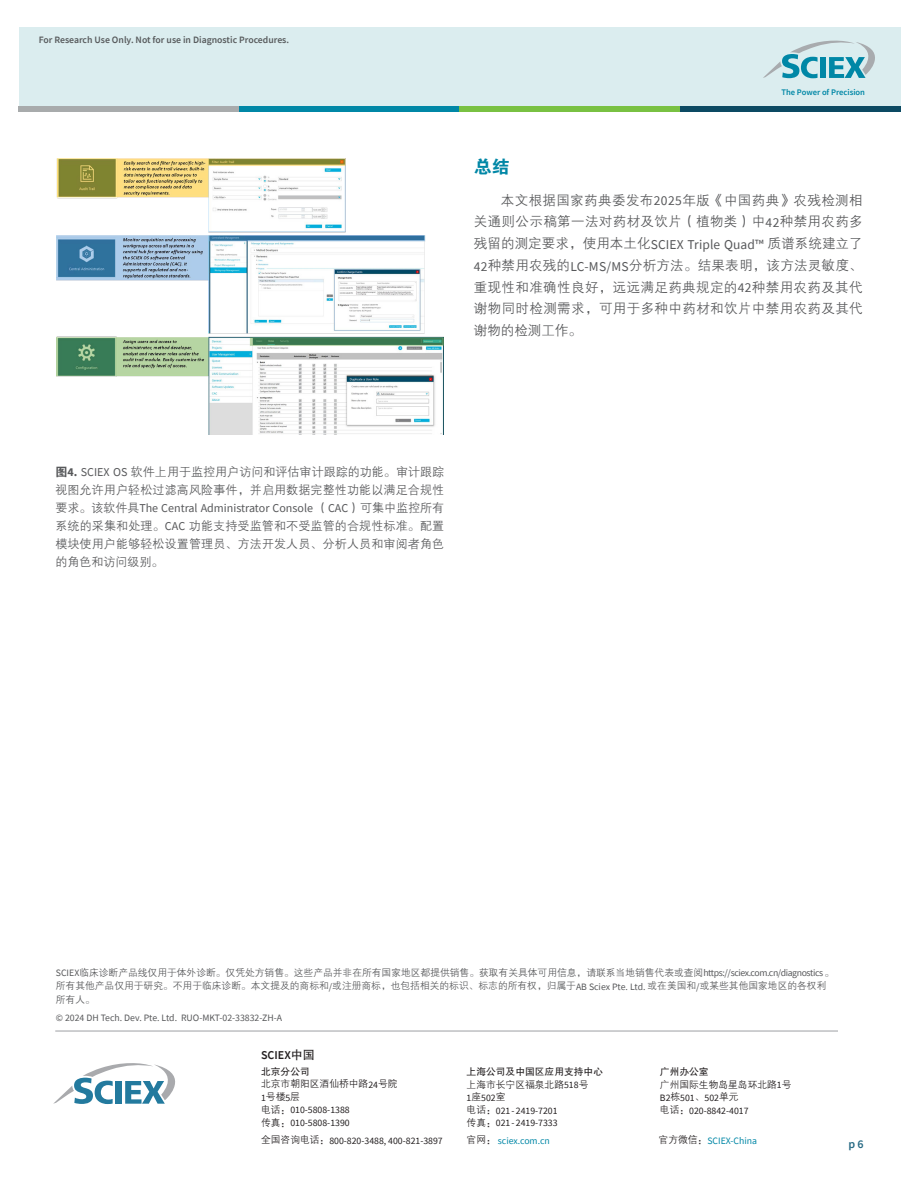
<style>
.page{position:relative;width:918px;height:1188px;background:#fff}
.page>*{position:absolute;margin:0;border:0;box-sizing:border-box;transform-origin:0 0}
.t1{font:18px "FZDHTK GBK1 0";color:#0087a6}
.t2{font:13.5px/21.8px "FZZDXK GBK1 0";letter-spacing:.03em;color:#57585a;text-align:justify}
.t3{font:12px/18px "FZZDXK GBK1 0";letter-spacing:.015em;color:#57585a}
.t4{font:12px "Source Sans Pro";color:#57585a}
.t5{font:600 12px "Source Sans Pro";color:#231f20}
.t6{font:600 12px "Source Sans Pro";color:#266983}
.t7{font:9.75px/13.5px "FZZDXK GBK1 0";color:#57585a}
.t8{font:9.75px/12.8px "Source Sans Pro";color:#231f20}
.t9{font:600 9.75px "Source Sans Pro";color:#575a5c}
.t10{font:9.75px/12.8px "FZZDXK GBK1 0";color:#231f20}
.t11{font:9.75px "Source Sans Pro";color:#57585a}
.t12{font:9.75px "Source Sans Pro";color:#0087a6}
.t13{font:9.75px "FZHTK GBK1 0";color:#231f20}
.t14{font:600 8.55px "Source Sans Pro";color:#0087a6}
.s1{font-family:"Source Sans Pro"}
.s2{font-family:"FZDHTK GBK1 0"}
.s3{font-family:"Source Sans Pro";font-weight:700}
.s4{font-family:"FZZDXK GBK1 0"}
.s5{font-family:"FZHTK GBK1 0";font-weight:400}
.s6{font-family:"FZZDXK GBK1 0";color:#231f20}
</style>
<div class="page">
<hr style="left:55px;top:1031px;width:783px;height:1px;background:#bebfc2">
<svg style="left:53px;top:1063px;width:122px;height:41px"></svg>
<div style="left:19px;top:27px;width:881px;height:84px;background:#dbedef"></div>
<div style="left:19px;top:106px;width:220px;height:5px;background:#a8abac"></div>
<div style="left:239px;top:106px;width:220px;height:5px;background:#0087a6"></div>
<div style="left:459px;top:106px;width:221px;height:5px;background:#79c142"></div>
<div style="left:680px;top:106px;width:220px;height:5px;background:#0c4a63"></div>
<svg style="left:763px;top:41px;width:112px;height:37px"></svg>
<img style="left:56px;top:159px;width:387px;height:275px">
<p class="t9" style="left:39px;top:33px;width:252px">For Research Use Only. Not for use in Diagnostic Procedures.</p>
<p class="t14" style="left:782px;top:86px;width:85px">The Power of Precision</p>
<h1 class="t1" style="left:474px;top:157px;width:37px">总结</h1>
<h2 class="t2" style="left:474px;top:189px;width:390px;text-indent:27px">本文根据国家药典委发布<span class="s1">2025</span>年版《中国药典》农残检测相关通则公示稿第一法对药材及饮片（植物类）中<span class="s1">42</span>种禁用农药多残留的测定要求，使用本土化<span class="s1">SCIEX Triple Quad™</span> 质谱系统建立了<span class="s1">42</span>种禁用农残的<span class="s1">LC-MS/MS</span>分析方法。结果表明，该方法灵敏度、重现性和准确性良好，远远满足药典规定的<span class="s1">42</span>种禁用农药及其代谢物同时检测需求，可用于多种中药材和饮片中禁用农药及其代谢物的检测工作。</h2>
<p class="t3" style="left:55px;top:463px;width:390px"><span class="s2">图</span><span class="s3">4.</span> <span class="s1">SCIEX OS</span> 软件上用于监控用户访问和评估审计跟踪的功能。审计跟踪视图允许用户轻松过滤高风险事件，并启用数据完整性功能以满足合规性</p>
<p class="t4" style="left:55px;top:501px;width:390px"><span class="s4">要求。该软件具</span>The Central Administrator Console <span class="s4">（</span>CAC<span class="s4">）可集中监控所有</span></p>
<p class="t3" style="left:55px;top:517px;width:390px;text-align:justify">系统的采集和处理。<span class="s1">CAC</span> 功能支持受监管和不受监管的合规性标准。配置模块使用户能够轻松设置管理员、方法开发人员、分析人员和审阅者角色的角色和访问级别。</p>
<p class="t7" style="left:56px;top:966px;width:780px"><span class="s1">SCIEX</span>临床诊断产品线仅用于体外诊断。仅凭处方销售。这些产品并非在所有国家地区都提供销售。获取有关具体可用信息，请联系当地销售代表或查阅<span class="s1">https://sciex.com.cn/diagnostics</span> 。所有其他产品仅用于研究。不用于临床诊断。本文提及的商标和<span class="s1">/</span>或注册商标，也包括相关的标识、标志的所有权，归属于<span class="s1">AB Sciex Pte. Ltd.</span> 或在美国和<span class="s1">/</span>或某些其他国家地区的各权利所有人。</p>
<p class="t11" style="left:56px;top:1011px;width:228px">© 2024 DH Tech. Dev. Pte. Ltd. RUO-MKT-02-33832-ZH-A</p>
<p class="t5" style="left:261px;top:1047px;width:55px">SCIEX<span class="s5">中国</span></p>
<p class="t13" style="left:261px;top:1066px;width:50px">北京分公司</p>
<p class="t10" style="left:261px;top:1078px;width:138px">北京市朝阳区酒仙桥中路<span class="s1">24</span>号院<br><span class="s1">1</span>号楼<span class="s1">5</span>层</p>
<p class="t8" style="left:261px;top:1104px;width:90px"><span class="s4">电话：</span>010-5808-1388<span class="s4">传真：</span>010-5808-1390</p>
<p class="t13" style="left:467px;top:1066px;width:138px">上海公司及中国区应用支持中心</p>
<p class="t10" style="left:467px;top:1078px;width:123px">上海市长宁区福泉北路<span class="s1">518</span>号</p>
<p class="t8" style="left:467px;top:1091px;width:93px">1<span class="s4">座</span>502<span class="s4">室<br>电话：</span>021 - 2419-7201<span class="s4">传真：</span>021 - 2419-7333</p>
<p class="t13" style="left:660px;top:1066px;width:50px">广州办公室</p>
<p class="t10" style="left:660px;top:1078px;width:133px">广州国际生物岛星岛环北路<span class="s1">1</span>号</p>
<p class="t8" style="left:660px;top:1091px;width:90px">B2<span class="s4">栋</span>501<span class="s4">、</span>502<span class="s4">单元电话：</span>020-8842-4017</p>
<p class="t8" style="left:261px;top:1134px;width:183px"><span class="s4">全国咨询电话：</span>800-820-3488, 400-821-3897</p>
<p class="t12" style="left:467px;top:1134px;width:85px"><span class="s6">官网：</span> sciex.com.cn</p>
<p class="t12" style="left:659px;top:1134px;width:100px"><span class="s6">官方微信：</span>SCIEX-China</p>
<p class="t6" style="left:848px;top:1136px;width:17px">p 6</p>
</div>
